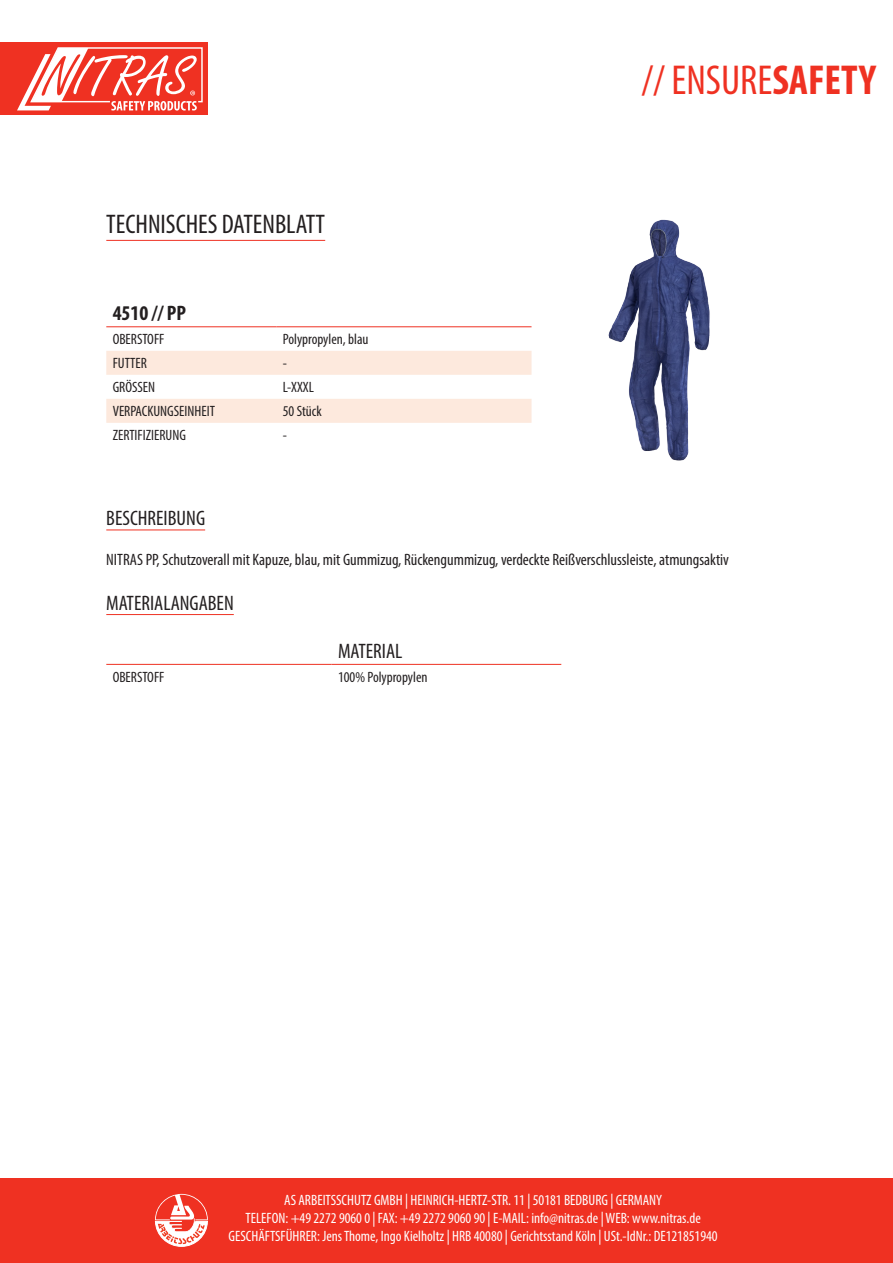
<style>
.page{position:relative;width:893px;height:1263px;background:#fff}
.page>*{position:absolute;margin:0;border:0;box-sizing:border-box;transform-origin:0 0}
.t1{font:condensed 42px "Myriad Pro";color:#ef3122}
.t2{font:condensed 27px "Myriad Pro";color:#231f20}
.t3{font:condensed 21px "Myriad Pro";color:#231f20}
.t4{font:700 condensed 21px "Myriad Pro";color:#231f20}
.t5{font:condensed 16.5px "Myriad Pro";color:#231f20}
.t6{font:condensed 15px/18px "Myriad Pro";color:#fff;text-align:center}
.t7{font:condensed 15px "Myriad Pro";color:#231f20}
.s1{font-weight:700}
</style>
<div class="page">
<div style="left:0;top:1178px;width:893px;height:85px;background:#ef3122"></div>
<div style="left:0;top:43px;width:207px;height:72px;background:#ef3122"></div>
<svg style="left:17px;top:47px;width:186px;height:64px"></svg>
<svg style="left:155px;top:1194px;width:53px;height:53px"></svg>
<hr style="left:106px;top:240px;width:219px;height:1px;background:#ef3122">
<hr style="left:106px;top:530px;width:99px;height:1px;background:#ef3122">
<hr style="left:106px;top:614px;width:128px;height:1px;background:#ef3122">
<svg style="left:106px;top:351px;width:425px;height:72px"></svg>
<hr style="left:106px;top:326px;width:170px;height:1px;background:#ef3122">
<hr style="left:276px;top:326px;width:255px;height:1px;background:#ef3122">
<hr style="left:106px;top:664px;width:226px;height:1px;background:#ef3122">
<hr style="left:332px;top:664px;width:229px;height:1px;background:#ef3122">
<img style="left:531px;top:219px;width:179px;height:242px">
<p class="t2" style="left:106px;top:208px;width:220px">TECHNISCHES DATENBLATT</p>
<p class="t4" style="left:113px;top:300px;width:75px">4510 // PP</p>
<p class="t7" style="left:113px;top:330px;width:53px">OBERSTOFF</p>
<p class="t7" style="left:283px;top:330px;width:87px">Polypropylen, blau</p>
<p class="t7" style="left:113px;top:354px;width:36px">FUTTER</p>
<p class="t7" style="left:283px;top:354px;width:6px">-</p>
<p class="t7" style="left:113px;top:378px;width:44px">GRÖSSEN</p>
<p class="t7" style="left:283px;top:378px;width:33px">L-XXXL</p>
<p class="t7" style="left:113px;top:402px;width:104px">VERPACKUNGSEINHEIT</p>
<p class="t7" style="left:283px;top:402px;width:40px">50 Stück</p>
<p class="t7" style="left:113px;top:426px;width:75px">ZERTIFIZIERUNG</p>
<p class="t7" style="left:283px;top:426px;width:6px">-</p>
<h1 class="t1" style="left:641px;top:55px;width:236px">// ENSURE<span class="s1">SAFETY</span></h1>
<p class="t3" style="left:106px;top:506px;width:100px">BESCHREIBUNG</p>
<p class="t5" style="left:106px;top:550px;width:624px">NITRAS PP, Schutzoverall mit Kapuze, blau, mit Gummizug, Rückengummizug, verdeckte Reißverschlussleiste, atmungsaktiv</p>
<p class="t3" style="left:106px;top:590px;width:129px">MATERIALANGABEN</p>
<p class="t3" style="left:338px;top:638px;width:66px">MATERIAL</p>
<p class="t7" style="left:113px;top:668px;width:53px">OBERSTOFF</p>
<p class="t7" style="left:338px;top:668px;width:91px">100% Polypropylen</p>
<p class="t6" style="left:229px;top:1191px;width:491px">AS ARBEITSSCHUTZ GMBH | HEINRICH-HERTZ-STR. 11 | 50181 BEDBURG | GERMANY<br>TELEFON: +49 2272 9060 0 | FAX: +49 2272 9060 90 | E-MAIL: info@nitras.de | WEB: www.nitras.de<br>GESCHÄFTSFÜHRER: Jens Thome, Ingo Kielholtz | HRB 40080 | Gerichtsstand Köln | USt.-IdNr.: DE121851940</p>
</div>
